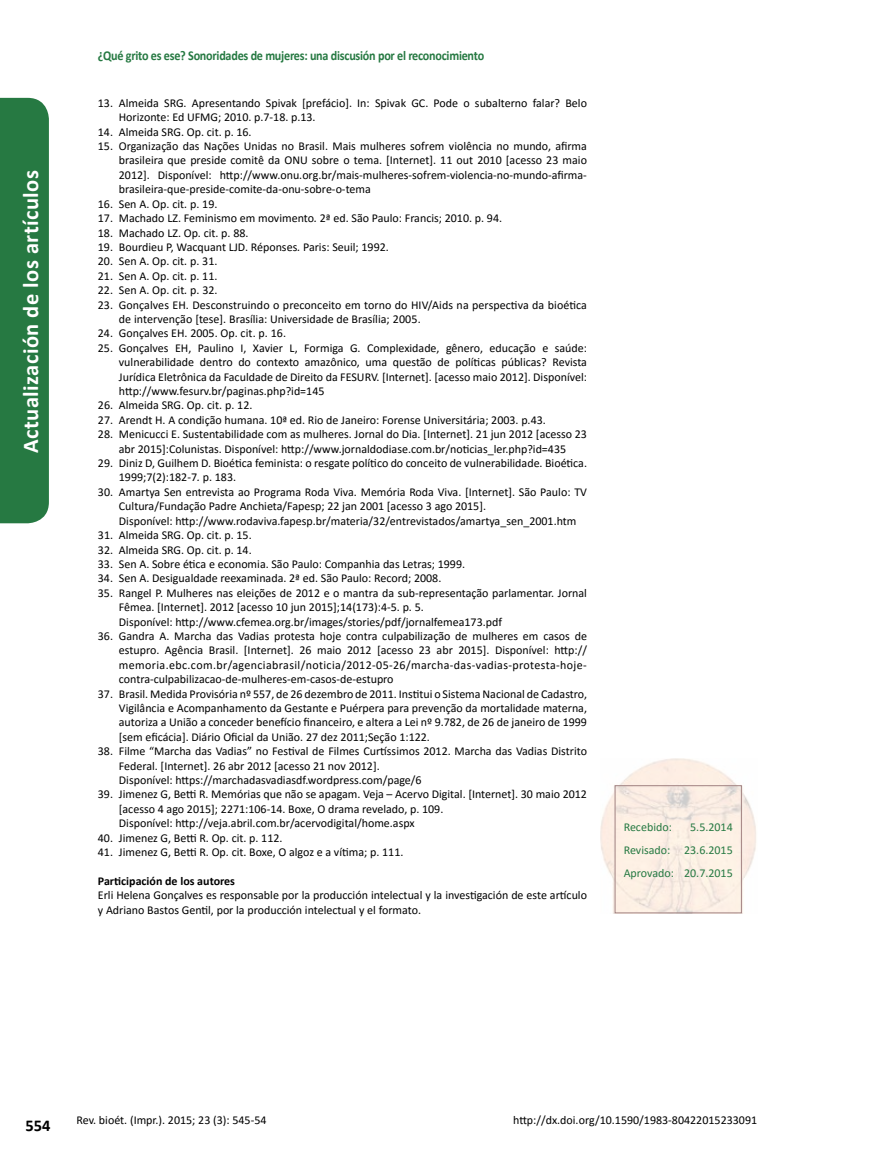
<style>
.page{position:relative;width:872px;height:1170px;background:#fff}
.page>*{position:absolute;margin:0;border:0;box-sizing:border-box;transform-origin:0 0}
.t1{font:700 22.5px "Calibri";letter-spacing:.02em;color:#fff}
.t2{font:700 16.5px "Calibri";color:#000}
.t3{font:700 13.5px "Calibri";letter-spacing:-.02em;color:#267942;scale:.9 1}
.t4{font:12px/14.4px "Calibri";color:#000}
.t5{font:12px/23px "Calibri";color:#267942;text-align:justify}
.t6{font:700 12px "Calibri";color:#000}
.s1{font-style:italic}
</style>
<div class="page">
<img style="left:600px;top:758px;width:156px;height:155px">
<div style="left:615px;top:785px;width:126px;height:127px;border:1px solid #a38483"></div>
<div style="left:0;top:98px;width:49px;height:425px;background:#267942"></div>
<h1 class="t1" style="left:15px;top:453px;width:284px;rotate:-90deg">Actualización de los artículos</h1>
<p class="t3" style="left:98px;top:46px;width:431px">¿Qué grito es ese? Sonoridades de mujeres: una discusión por el reconocimiento</p>
<p class="t4" style="left:119px;top:95px;width:469px;text-indent:-21px">13. Almeida SRG. Apresentando Spivak [prefácio]. In: Spivak GC. Pode o subalterno falar? Belo<br>Horizonte: Ed UFMG; 2010. p.7-18. p.13.</p>
<p class="t4" style="left:98px;top:124px;width:155px">14. Almeida SRG. Op. cit. p. 16.</p>
<p class="t4" style="left:119px;top:138px;width:469px;text-align:justify;text-indent:-21px">15. Organização das Nações Unidas no Brasil. Mais mulheres sofrem violência no mundo, afirma brasileira que preside comitê da ONU sobre o tema. [Internet]. 11 out 2010 [acesso 23 maio 2012]. Disponível: http://www.onu.org.br/mais-mulheres-sofrem-violencia-no-mundo-afirma&shy;brasileira-que-preside-comite-da-onu-sobre-o-tema</p>
<p class="t4" style="left:98px;top:196px;width:121px">16. Sen A. Op. cit<span class="s1">.</span> p. 19.</p>
<p class="t4" style="left:98px;top:210px;width:406px">17. Machado LZ. Feminismo em movimento<span class="s1">.</span> 2ª ed. São Paulo: Francis; 2010. p. 94.</p>
<p class="t4" style="left:98px;top:225px;width:152px">18. Machado LZ. Op. cit. p. 88.</p>
<p class="t4" style="left:98px;top:239px;width:292px">19. Bourdieu P, Wacquant LJD. Réponses<span class="s1">.</span> Paris: Seuil; 1992.</p>
<p class="t4" style="left:98px;top:254px;width:121px">20. Sen A. Op. cit<span class="s1">.</span> p. 31.</p>
<p class="t4" style="left:98px;top:268px;width:121px">21. Sen A. Op. cit<span class="s1">.</span> p. 11.</p>
<p class="t4" style="left:98px;top:282px;width:121px">22. Sen A. Op. cit<span class="s1">.</span> p. 32.</p>
<p class="t4" style="left:119px;top:297px;width:469px;text-indent:-21px">23. Gonçalves EH. Desconstruindo o preconceito em torno do HIV/Aids na perspectiva da bioética de intervenção [tese]. Brasília: Universidade de Brasília; 2005.</p>
<p class="t4" style="left:98px;top:326px;width:190px">24. Gonçalves EH. 2005. Op. cit. p. 16.</p>
<p class="t4" style="left:119px;top:340px;width:469px;text-align:justify;text-indent:-21px">25. Gonçalves EH, Paulino I, Xavier L, Formiga G. Complexidade, gênero, educação e saúde: vulnerabilidade dentro do contexto amazônico, uma questão de políticas públicas? Revista Jurídica Eletrônica da Faculdade de Direito da FESURV. [Internet]. [acesso maio 2012]. Disponível: http://www.fesurv.br/paginas.php?id=145</p>
<p class="t4" style="left:98px;top:398px;width:156px">26. Almeida SRG. Op. cit. p. 12.</p>
<p class="t4" style="left:98px;top:412px;width:449px">27. Arendt H. A condição humana. 10ª ed. Rio de Janeiro: Forense Universitária; 2003. p.43.</p>
<p class="t4" style="left:98px;top:426px;width:490px;text-align:center">28. Menicucci E. Sustentabilidade com as mulheres. Jornal do Dia. [Internet]. 21 jun 2012 [acesso 23 abr 2015]:Colunistas. Disponível: http://www.jornaldodiase.com.br/noticias_ler.php?id=435</p>
<p class="t4" style="left:119px;top:455px;width:469px;text-indent:-21px">29. Diniz D, Guilhem D. Bioética feminista: o resgate político do conceito de vulnerabilidade. Bioética.<br>1999;7(2):182-7<span class="s1">.</span> p. 183.</p>
<p class="t4" style="left:119px;top:484px;width:469px;text-indent:-21px">30. Amartya Sen entrevista ao Programa Roda Viva. Memória Roda Viva. [Internet]. São Paulo: TV<br>Cultura/Fundação Padre Anchieta/Fapesp; 22 jan 2001 [acesso 3 ago 2015].<br>Disponível: http://www.rodaviva.fapesp.br/materia/32/entrevistados/amartya_sen_2001.htm</p>
<p class="t4" style="left:98px;top:527px;width:155px">31. Almeida SRG. Op. cit. p. 15.</p>
<p class="t4" style="left:98px;top:542px;width:155px">32. Almeida SRG. Op. cit. p. 14.</p>
<p class="t4" style="left:98px;top:556px;width:369px">33. Sen A. Sobre ética e economia. São Paulo: Companhia das Letras; 1999.</p>
<p class="t4" style="left:98px;top:570px;width:345px">34. Sen A. Desigualdade reexaminada. 2ª ed. São Paulo: Record; 2008.</p>
<p class="t4" style="left:119px;top:585px;width:469px;text-indent:-21px">35. Rangel P. Mulheres nas eleições de 2012 e o mantra da sub-representação parlamentar. Jornal<br>Fêmea. [Internet]. 2012 [acesso 10 jun 2015];14(173):4-5. p. 5.<br>Disponível: http://www.cfemea.org.br/images/stories/pdf/jornalfemea173.pdf</p>
<p class="t4" style="left:119px;top:628px;width:469px;text-align:justify;text-indent:-21px">36. Gandra A. Marcha das Vadias protesta hoje contra culpabilização de mulheres em casos de estupro. Agência Brasil. [Internet]. 26 maio 2012 [acesso 23 abr 2015]. Disponível: http:// memoria.ebc.com.br/agenciabrasil/noticia/2012-05-26/marcha-das-vadias-protesta-hoje&shy;contra-culpabilizacao-de-mulheres-em-casos-de-estupro</p>
<p class="t4" style="left:119px;top:686px;width:469px;text-align:justify;text-indent:-21px">37. Brasil. Medida Provisória nº 557, de 26 dezembro de 2011. Institui o Sistema Nacional de Cadastro, Vigilância e Acompanhamento da Gestante e Puérpera para prevenção da mortalidade materna, autoriza a União a conceder benefício financeiro, e altera a Lei nº 9.782, de 26 de janeiro de 1999 [sem eficácia]. Diário Oficial da União. 27 dez 2011;Seção 1:122.</p>
<p class="t4" style="left:119px;top:743px;width:469px;text-indent:-21px">38. Filme “Marcha das Vadias” no Festival de Filmes Curtíssimos 2012. Marcha das Vadias Distrito<br>Federal. [Internet]. 26 abr 2012 [acesso 21 nov 2012].<br>Disponível: https://marchadasvadiasdf.wordpress.com/page/6</p>
<p class="t4" style="left:119px;top:786px;width:469px;text-indent:-21px">39. Jimenez G, Betti R. Memórias que não se apagam. Veja – Acervo Digital. [Internet]. 30 maio 2012 [acesso 4 ago 2015]; 2271:106-14. Boxe, O drama revelado, p. 109.<br>Disponível: http://veja.abril.com.br/acervodigital/home.aspx</p>
<p class="t4" style="left:98px;top:830px;width:186px">40. Jimenez G, Betti R. Op. cit. p. 112.</p>
<p class="t4" style="left:98px;top:844px;width:307px">41. Jimenez G, Betti R. Op. cit. Boxe, O algoz e a vítima; p. 111.</p>
<p class="t6" style="left:98px;top:872px;width:139px">Participación de los autores</p>
<p class="t4" style="left:98px;top:887px;width:490px">Erli Helena Gonçalves es responsable por la producción intelectual y la investigación de este artículo y Adriano Bastos Gentil, por la producción intelectual y el formato.</p>
<p class="t5" style="left:623px;top:815px;width:50px">Recebido:</p>
<p class="t5" style="left:623px;top:815px;width:111px;text-indent:66px">5.5.2014<br>Revisado: 23.6.2015<br>Aprovado: 20.7.2015</p>
<h2 class="t2" style="left:26px;top:1113px;width:27px">554</h2>
<p class="t4" style="left:77px;top:1112px;width:191px">Rev. bioét. (Impr.). 2015; 23 (3): 545-54</p>
<p class="t4" style="left:513px;top:1112px;width:245px">http://dx.doi.org/10.1590/1983-80422015233091</p>
</div>
